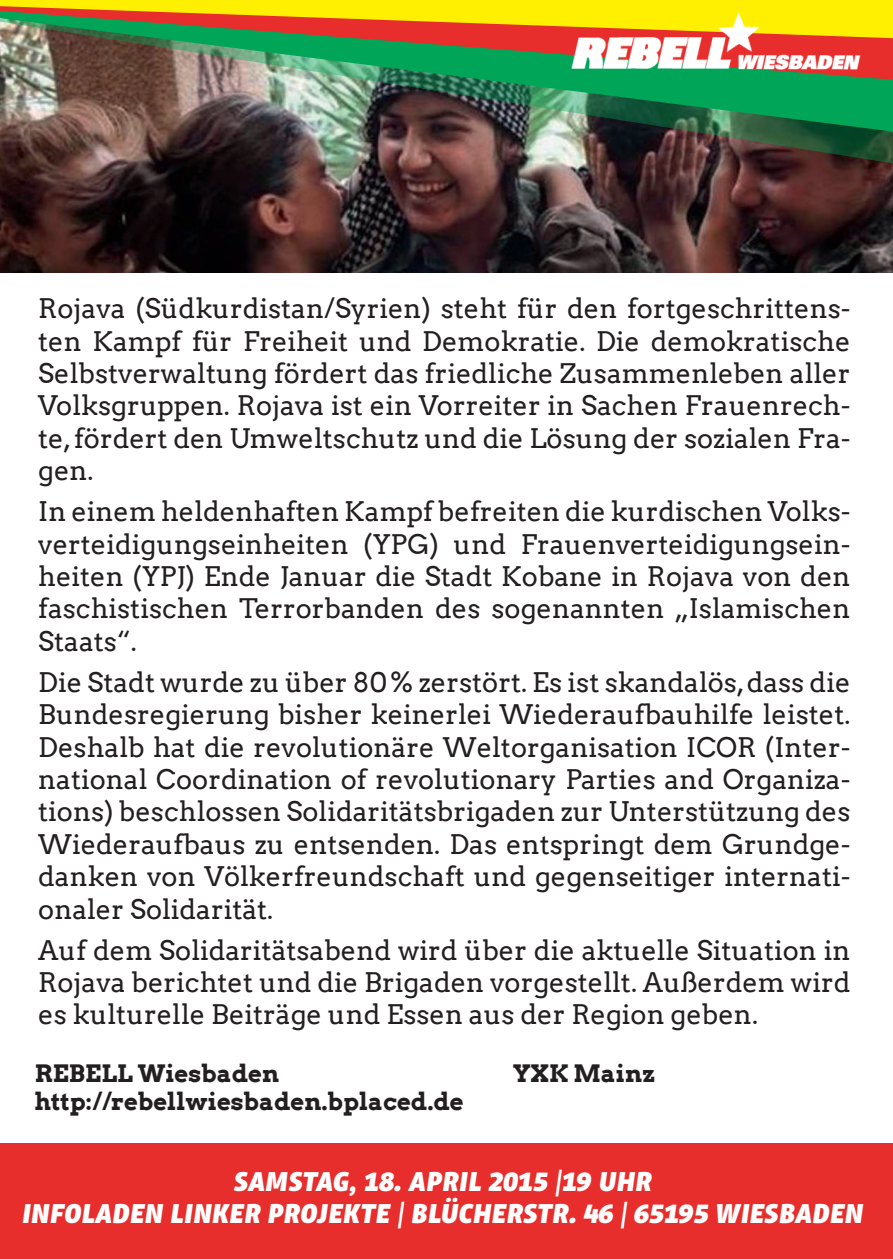
<style>
.page{position:relative;width:893px;height:1259px;background:#fff}
.page>*{position:absolute;margin:0;border:0;box-sizing:border-box;transform-origin:0 0}
.t1{font:27px/32.4px "Arvo";color:#231f20;text-align:justify}
.t2{font:italic 900 27px/32.4px "Chino ITC Pro";color:#fff;text-align:center}
.t3{font:700 24px/28.8px "Arvo";color:#231f20}
</style>
<div class="page">
<div style="left:0;top:1143px;width:893px;height:116px;background:#e72e2c"></div>
<img style="left:0;top:168px;width:893px;height:104px">
<div style="left:0;top:0;width:893px;height:6px;background:#fff001"></div>
<svg style="left:0;top:6px;width:893px;height:5px;background:#fcdf04"></svg>
<img style="left:0;top:132px;width:893px;height:36px">
<img style="left:0;top:11px;width:893px;height:121px">
<img style="left:568px;top:9px;width:319px;height:64px">
<p class="t1" style="left:38px;top:292px;width:814px">Rojava (Südkurdistan/Syrien) steht für den fortgeschrittens&shy;ten Kampf für Freiheit und Demokratie. Die demokratische Selbstverwaltung fördert das friedliche Zusammenleben aller Volksgruppen. Rojava ist ein Vorreiter in Sachen Frauenrech&shy;te, fördert den Umweltschutz und die Lösung der sozialen Fra&shy;gen.</p>
<p class="t1" style="left:38px;top:495px;width:814px">In einem heldenhaften Kampf befreiten die kurdischen Volks&shy;verteidigungseinheiten (YPG) und Frauenverteidigungsein&shy;heiten (YPJ) Ende Januar die Stadt Kobane in Rojava von den faschistischen Terrorbanden des sogenannten „Islamischen Staats“.</p>
<p class="t1" style="left:38px;top:666px;width:814px">Die Stadt wurde zu über 80% zerstört. Es ist skandalös, dass die Bundesregierung bisher keinerlei Wiederaufbauhilfe leistet.<br>Deshalb hat die revolutionäre Weltorganisation ICOR (Inter&shy;national Coordination of revolutionary Parties and Organiza&shy;tions) beschlossen Solidaritätsbrigaden zur Unterstützung des Wiederaufbaus zu entsenden. Das entspringt dem Grundge&shy;danken von Völkerfreundschaft und gegenseitiger internati&shy;onaler Solidarität.</p>
<p class="t1" style="left:38px;top:933px;width:814px">Auf dem Solidaritätsabend wird über die aktuelle Situation in Rojava berichtet und die Brigaden vorgestellt. Außerdem wird es kulturelle Beiträge und Essen aus der Region geben.</p>
<p class="t3" style="left:35px;top:1058px;width:430px">REBELL Wiesbaden http://rebellwiesbaden.bplaced.de</p>
<p class="t3" style="left:513px;top:1058px;width:144px">YXK Mainz</p>
<p class="t2" style="left:22px;top:1164px;width:843px">SAMSTAG, 18. APRIL 2015 |19 UHR<br>INFOLADEN LINKER PROJEKTE | BLÜCHERSTR. 46 | 65195 WIESBADEN</p>
</div>
